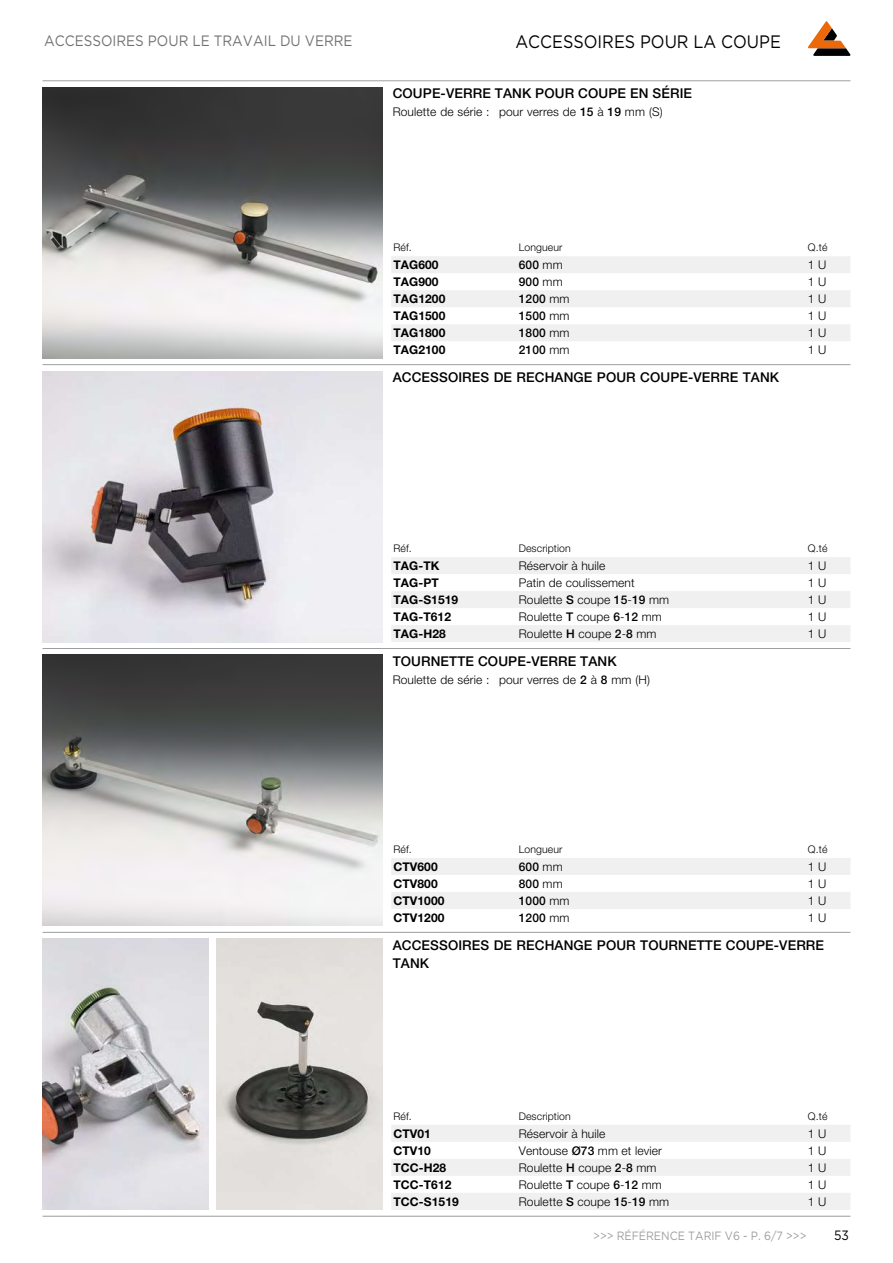
<style>
.page{position:relative;width:893px;height:1263px;background:#fff}
.page>*{position:absolute;margin:0;border:0;box-sizing:border-box;transform-origin:0 0}
.t1{font:18px "Gotham";color:#000;scale:.9 1}
.t2{font:15px "Gotham";color:#707172;scale:.9 1}
.t3{font:500 13.5px/18px "Helvetica Neue LT Pro";letter-spacing:.01em;color:#000}
.t4{font:13.5px "Gotham";color:#000;scale:.9 1}
.t5{font:300 12px "Helvetica Neue LT Pro";letter-spacing:.01em;color:#000}
.t6{font:700 12px "Helvetica Neue LT Pro";letter-spacing:.01em;color:#000}
.t7{font:500 12px "Helvetica Neue LT Pro";letter-spacing:.01em;color:#000}
.t8{font:12px "Gotham";color:#9c9e9f;scale:.9 1}
.t9{font:300 10.5px "Helvetica Neue LT Pro";letter-spacing:.01em;color:#000}
.s1{font-weight:500}
.s2{font-weight:300}
</style>
<div class="page">
<svg style="left:808px;top:21px;width:42px;height:35px"></svg>
<hr style="left:43px;top:80px;width:807px;height:1px;background:#9c9e9f">
<hr style="left:43px;top:1216px;width:807px;height:1px;background:#9c9e9f">
<hr style="left:43px;top:364px;width:807px;height:1px;background:#9c9e9f">
<hr style="left:43px;top:932px;width:807px;height:1px;background:#9c9e9f">
<hr style="left:43px;top:648px;width:807px;height:1px;background:#9c9e9f">
<img style="left:43px;top:87px;width:340px;height:271px">
<svg style="left:391px;top:256px;width:459px;height:85px"></svg>
<img style="left:43px;top:371px;width:340px;height:271px">
<svg style="left:391px;top:557px;width:459px;height:85px"></svg>
<img style="left:43px;top:655px;width:340px;height:271px">
<svg style="left:391px;top:858px;width:459px;height:51px"></svg>
<img style="left:217px;top:939px;width:166px;height:271px">
<svg style="left:391px;top:1125px;width:459px;height:85px"></svg>
<img style="left:43px;top:939px;width:165px;height:271px">
<p class="t2" style="left:44px;top:31px;width:344px">ACCESSOIRES POUR LE TRAVAIL DU VERRE</p>
<h1 class="t1" style="left:515px;top:30px;width:297px">ACCESSOIRES POUR LA COUPE</h1>
<p class="t3" style="left:393px;top:84px;width:301px">COUPE-VERRE TANK POUR COUPE EN SÉRIE</p>
<p class="t5" style="left:393px;top:105px;width:271px">Roulette de série : pour verres de <span class="s1">15</span> à <span class="s1">19</span> mm (S)</p>
<p class="t9" style="left:393px;top:241px;width:20px">Réf.</p>
<p class="t9" style="left:519px;top:241px;width:45px">Longueur</p>
<p class="t9" style="left:808px;top:241px;width:21px">Q.té</p>
<p class="t6" style="left:393px;top:257px;width:47px">TAG600</p>
<p class="t7" style="left:519px;top:258px;width:45px">600 <span class="s2">mm</span></p>
<p class="t5" style="left:808px;top:257px;width:20px">1 U</p>
<p class="t6" style="left:393px;top:274px;width:47px">TAG900</p>
<p class="t7" style="left:519px;top:275px;width:45px">900 <span class="s2">mm</span></p>
<p class="t5" style="left:808px;top:274px;width:20px">1 U</p>
<p class="t6" style="left:393px;top:291px;width:54px">TAG1200</p>
<p class="t7" style="left:519px;top:292px;width:52px">1200 <span class="s2">mm</span></p>
<p class="t5" style="left:808px;top:291px;width:20px">1 U</p>
<p class="t6" style="left:393px;top:308px;width:54px">TAG1500</p>
<p class="t7" style="left:519px;top:309px;width:52px">1500 <span class="s2">mm</span></p>
<p class="t5" style="left:808px;top:308px;width:20px">1 U</p>
<p class="t6" style="left:393px;top:325px;width:54px">TAG1800</p>
<p class="t7" style="left:519px;top:326px;width:52px">1800 <span class="s2">mm</span></p>
<p class="t5" style="left:808px;top:325px;width:20px">1 U</p>
<p class="t6" style="left:393px;top:342px;width:54px">TAG2100</p>
<p class="t7" style="left:519px;top:343px;width:52px">2100 <span class="s2">mm</span></p>
<p class="t5" style="left:808px;top:342px;width:20px">1 U</p>
<p class="t3" style="left:393px;top:368px;width:388px">ACCESSOIRES DE RECHANGE POUR COUPE-VERRE TANK</p>
<p class="t9" style="left:393px;top:542px;width:20px">Réf.</p>
<p class="t9" style="left:519px;top:542px;width:53px">Description</p>
<p class="t9" style="left:808px;top:542px;width:21px">Q.té</p>
<p class="t6" style="left:393px;top:558px;width:48px">TAG-TK</p>
<p class="t5" style="left:519px;top:558px;width:88px">Réservoir à huile</p>
<p class="t5" style="left:808px;top:558px;width:20px">1 U</p>
<p class="t6" style="left:393px;top:575px;width:47px">TAG-PT</p>
<p class="t5" style="left:519px;top:575px;width:117px">Patin de coulissement</p>
<p class="t5" style="left:808px;top:575px;width:20px">1 U</p>
<p class="t6" style="left:393px;top:592px;width:66px">TAG-S1519</p>
<p class="t5" style="left:519px;top:592px;width:152px">Roulette <span class="s1">S</span> coupe <span class="s1">15</span>-<span class="s1">19</span> mm</p>
<p class="t5" style="left:808px;top:592px;width:20px">1 U</p>
<p class="t6" style="left:393px;top:609px;width:59px">TAG-T612</p>
<p class="t5" style="left:519px;top:609px;width:145px">Roulette <span class="s1">T</span> coupe <span class="s1">6</span>-<span class="s1">12</span> mm</p>
<p class="t5" style="left:808px;top:609px;width:20px">1 U</p>
<p class="t6" style="left:393px;top:626px;width:54px">TAG-H28</p>
<p class="t5" style="left:519px;top:626px;width:139px">Roulette <span class="s1">H</span> coupe <span class="s1">2</span>-<span class="s1">8</span> mm</p>
<p class="t5" style="left:808px;top:626px;width:20px">1 U</p>
<p class="t3" style="left:393px;top:652px;width:225px">TOURNETTE COUPE-VERRE TANK</p>
<p class="t5" style="left:393px;top:672px;width:259px">Roulette de série : pour verres de <span class="s1">2</span> à <span class="s1">8</span> mm (H)</p>
<p class="t9" style="left:393px;top:843px;width:20px">Réf.</p>
<p class="t9" style="left:519px;top:843px;width:45px">Longueur</p>
<p class="t9" style="left:808px;top:843px;width:21px">Q.té</p>
<p class="t6" style="left:393px;top:859px;width:46px">CTV600</p>
<p class="t7" style="left:519px;top:859px;width:45px">600 <span class="s2">mm</span></p>
<p class="t5" style="left:808px;top:859px;width:20px">1 U</p>
<p class="t6" style="left:393px;top:876px;width:46px">CTV800</p>
<p class="t7" style="left:519px;top:876px;width:45px">800 <span class="s2">mm</span></p>
<p class="t5" style="left:808px;top:876px;width:20px">1 U</p>
<p class="t6" style="left:393px;top:893px;width:53px">CTV1000</p>
<p class="t7" style="left:519px;top:893px;width:52px">1000 <span class="s2">mm</span></p>
<p class="t5" style="left:808px;top:893px;width:20px">1 U</p>
<p class="t6" style="left:393px;top:910px;width:53px">CTV1200</p>
<p class="t7" style="left:519px;top:910px;width:52px">1200 <span class="s2">mm</span></p>
<p class="t5" style="left:808px;top:910px;width:20px">1 U</p>
<p class="t3" style="left:393px;top:936px;width:433px">ACCESSOIRES DE RECHANGE POUR TOURNETTE COUPE-VERRE<br>TANK</p>
<p class="t9" style="left:393px;top:1110px;width:20px">Réf.</p>
<p class="t9" style="left:519px;top:1110px;width:53px">Description</p>
<p class="t9" style="left:808px;top:1110px;width:21px">Q.té</p>
<p class="t6" style="left:393px;top:1126px;width:39px">CTV01</p>
<p class="t5" style="left:519px;top:1126px;width:88px">Réservoir à huile</p>
<p class="t5" style="left:808px;top:1126px;width:20px">1 U</p>
<p class="t6" style="left:393px;top:1143px;width:39px">CTV10</p>
<p class="t5" style="left:519px;top:1143px;width:145px">Ventouse <span class="s1">Ø73</span> mm et levier</p>
<p class="t5" style="left:808px;top:1143px;width:20px">1 U</p>
<p class="t6" style="left:393px;top:1160px;width:54px">TCC-H28</p>
<p class="t5" style="left:519px;top:1160px;width:139px">Roulette <span class="s1">H</span> coupe <span class="s1">2</span>-<span class="s1">8</span> mm</p>
<p class="t5" style="left:808px;top:1160px;width:20px">1 U</p>
<p class="t6" style="left:393px;top:1177px;width:60px">TCC-T612</p>
<p class="t5" style="left:519px;top:1177px;width:145px">Roulette <span class="s1">T</span> coupe <span class="s1">6</span>-<span class="s1">12</span> mm</p>
<p class="t5" style="left:808px;top:1177px;width:20px">1 U</p>
<p class="t6" style="left:393px;top:1194px;width:67px">TCC-S1519</p>
<p class="t5" style="left:519px;top:1194px;width:152px">Roulette <span class="s1">S</span> coupe <span class="s1">15</span>-<span class="s1">19</span> mm</p>
<p class="t5" style="left:808px;top:1194px;width:20px">1 U</p>
<p class="t8" style="left:593px;top:1228px;width:238px">&gt;&gt;&gt; RÉFÉRENCE TARIF V6 - P. 6/7 &gt;&gt;&gt;</p>
<p class="t4" style="left:834px;top:1227px;width:18px">53</p>
</div>
